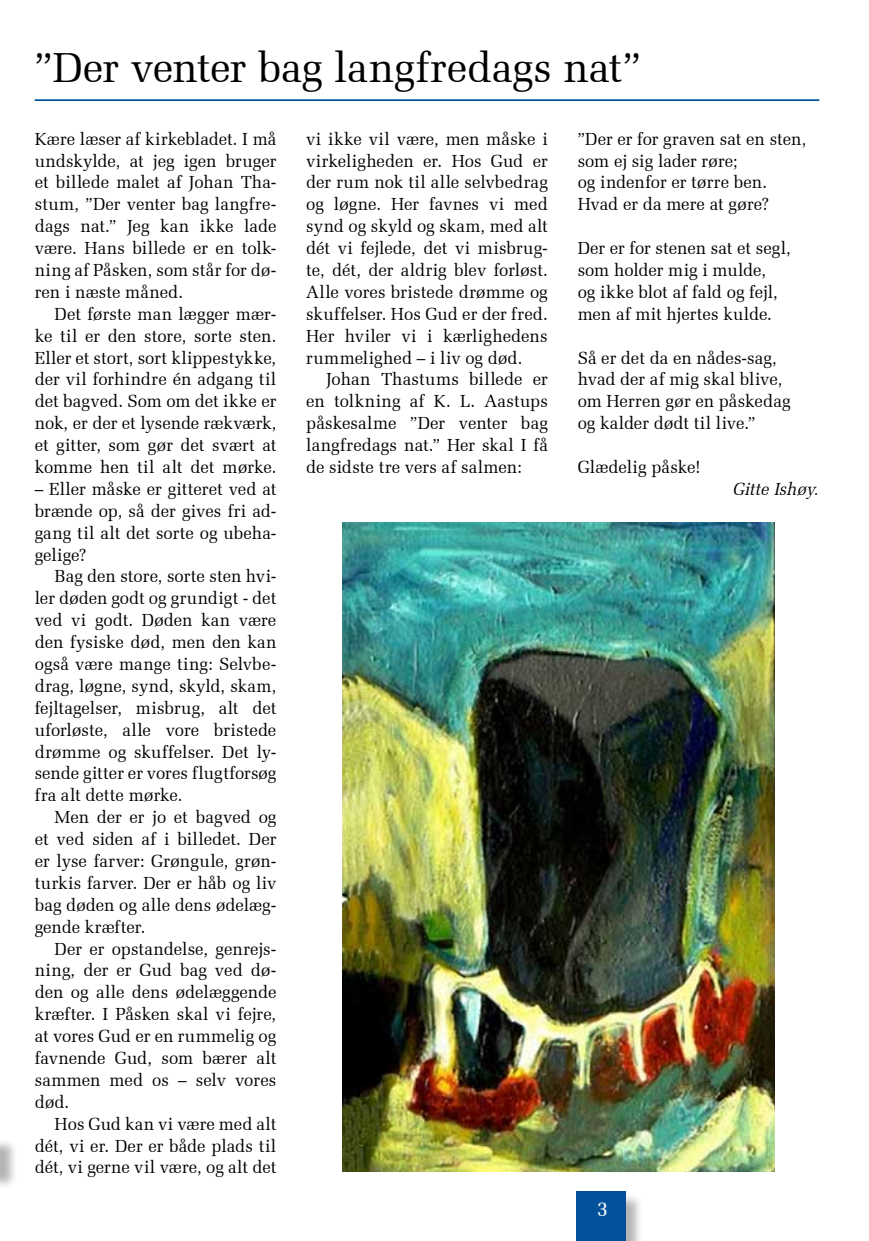
<style>
.page{position:relative;width:869px;height:1241px;background:#fff}
.page>*{position:absolute;margin:0;border:0;box-sizing:border-box;transform-origin:0 0}
.t1{font:42px "Zapf Elliptical 711 BT";letter-spacing:-.005em;color:#000}
.t2{font:21px "Zapf Elliptical 711 BT";color:#fff}
.t3{font:17.5px/21.9px "Zapf Elliptical 711 BT";color:#000;text-align:justify}
.t4{font:italic 17.5px "Zapf Elliptical 711 BT";letter-spacing:.005em;color:#000}
</style>
<div class="page">
<div style="left:0;top:1137px;width:18px;height:52px;background:#000;opacity:.3"></div>
<hr style="left:35px;top:99px;width:784px;height:2px;background:#02519a">
<img style="left:342px;top:522px;width:432px;height:649px">
<div style="left:577px;top:1192px;width:67px;height:48px;background:#000;opacity:.3"></div>
<div style="left:575px;top:1191px;width:50px;height:49px;background:#02519a"></div>
<h1 class="t1" style="left:35px;top:42px;width:607px">”Der venter bag langfredags nat”</h1>
<p class="t3" style="left:35px;top:128px;width:243px">Kære læser af kirkebladet. I må undskylde, at jeg igen bruger et billede malet af Johan Tha&shy;stum, ”Der venter bag langfre&shy;dags nat.” Jeg kan ikke lade være. Hans billede er en tolk&shy;ning af Påsken, som står for dø&shy;ren i næste måned.</p>
<p class="t3" style="left:35px;top:303px;width:243px;text-indent:20px">Det første man lægger mær&shy;ke til er den store, sorte sten.<br>Eller et stort, sort klippestykke, der vil forhindre én adgang til det bagved. Som om det ikke er nok, er der et lysende rækværk, et gitter, som gør det svært at komme hen til alt det mørke.</p>
<p class="t3" style="left:35px;top:478px;width:243px">– Eller måske er gitteret ved at brænde op, så der gives fri ad&shy;gang til alt det sorte og ubeha&shy;gelige?</p>
<p class="t3" style="left:35px;top:565px;width:243px;text-indent:20px">Bag den store, sorte sten hvi&shy;ler døden godt og grundigt - det ved vi godt. Døden kan være den fysiske død, men den kan også være mange ting: Selvbe&shy;drag, løgne, synd, skyld, skam, fejltagelser, misbrug, alt det uforløste, alle vore bristede drømme og skuffelser. Det ly&shy;sende gitter er vores flugtforsøg fra alt dette mørke.</p>
<p class="t3" style="left:35px;top:806px;width:243px;text-indent:20px">Men der er jo et bagved og et ved siden af i billedet. Der er lyse farver: Grøngule, grøn&shy;turkis farver. Der er håb og liv bag døden og alle dens ødelæg&shy;gende kræfter.</p>
<p class="t3" style="left:35px;top:937px;width:243px;text-indent:20px">Der er opstandelse, genrejs&shy;ning, der er Gud bag ved dø&shy;den og alle dens ødelæggende kræfter. I Påsken skal vi fejre, at vores Gud er en rummelig og favnende Gud, som bærer alt sammen med os – selv vores død.</p>
<p class="t3" style="left:35px;top:1112px;width:243px;text-indent:20px">Hos Gud kan vi være med alt dét, vi er. Der er både plads til dét, vi gerne vil være, og alt det</p>
<p class="t3" style="left:306px;top:128px;width:243px">vi ikke vil være, men måske i virkeligheden er. Hos Gud er der rum nok til alle selvbedrag og løgne. Her favnes vi med synd og skyld og skam, med alt dét vi fejlede, det vi misbrug&shy;te, dét, der aldrig blev forløst.<br>Alle vores bristede drømme og skuffelser. Hos Gud er der fred.<br>Her hviler vi i kærlighedens rummelighed – i liv og død.</p>
<p class="t3" style="left:306px;top:368px;width:243px;text-indent:20px">Johan Thastums billede er en tolkning af K. L. Aastups påskesalme ”Der venter bag langfredags nat.” Her skal I få de sidste tre vers af salmen:</p>
<p class="t3" style="left:577px;top:128px;width:230px;text-align:left">”Der er for graven sat en sten, som ej sig lader røre;<br>og indenfor er tørre ben.<br>Hvad er da mere at gøre?</p>
<p class="t3" style="left:577px;top:237px;width:215px;text-align:left">Der er for stenen sat et segl, som holder mig i mulde,<br>og ikke blot af fald og fejl, men af mit hjertes kulde.</p>
<p class="t3" style="left:577px;top:346px;width:214px;text-align:left">Så er det da en nådes-sag, hvad der af mig skal blive, om Herren gør en påskedag og kalder dødt til live.”</p>
<p class="t3" style="left:577px;top:456px;width:125px">Glædelig påske!</p>
<p class="t4" style="left:732px;top:478px;width:88px">Gitte Ishøy.</p>
<p class="t2" style="left:596px;top:1196px;width:13px">3</p>
</div>
